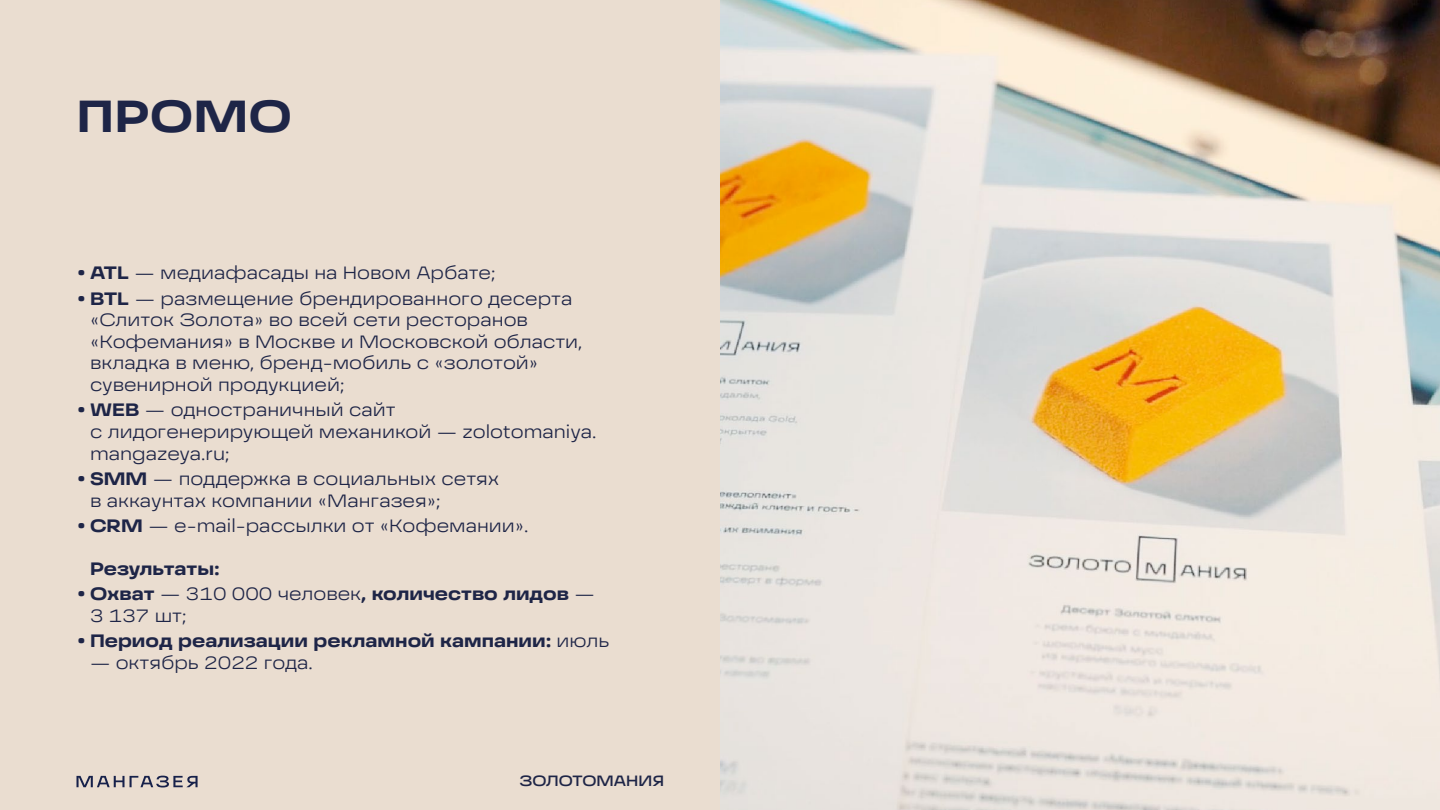
<style>
.page{position:relative;width:1440px;height:810px;background:#eaddd0}
.page>*{position:absolute;margin:0;border:0;box-sizing:border-box;transform-origin:0 0}
.t1{font:700 45px "Grandis Extended";letter-spacing:.015em;color:#1e2547}
.t2{font:300 18px/21.6px "Grandis Extended";color:#1e2547}
.t3{font:700 18px/21.6px "Grandis Extended";color:#1e2547}
.t4{font:500 15px "Grandis Extended";color:#1e2547}
.s1{font-weight:700}
.s2{font-weight:300}
</style>
<div class="page">
<svg style="left:76px;top:776px;width:122px;height:12px"></svg>
<img style="left:720px;top:0;width:720px;height:810px">
<h1 class="t1" style="left:77px;top:87px;width:216px">ПРОМО</h1>
<p class="t2" style="left:76px;top:262px;width:421px"><span class="s1">• ATL</span> — медиафасады на Новом Арбате;</p>
<p class="t2" style="left:90px;top:287px;width:494px;text-indent:-14px"><span class="s1">• BTL</span> — размещение брендированного десерта «Слиток Золота» во всей сети ресторанов «Кофемания» в Москве и Московской области, вкладка в меню, бренд-мобиль с «золотой» сувенирной продукцией;</p>
<p class="t2" style="left:90px;top:399px;width:508px;text-indent:-14px"><span class="s1">• WEB</span> — одностраничный сайт<br>с лидогенерирующей механикой — zolotomaniya. mangazeya.ru;</p>
<p class="t2" style="left:90px;top:467px;width:411px;text-indent:-14px"><span class="s1">• SMM</span> — поддержка в социальных сетях в аккаунтах компании «Мангазея»;</p>
<p class="t2" style="left:76px;top:514px;width:454px"><span class="s1">• CRM</span> — e-mail-рассылки от «Кофемании».</p>
<p class="t3" style="left:90px;top:558px;width:131px">Результаты:</p>
<p class="t3" style="left:90px;top:583px;width:507px;text-indent:-14px">• Охват <span class="s2">— 310 000 человек</span>, количество лидов <span class="s2">—<br>3 137 шт;</span></p>
<p class="t3" style="left:76px;top:630px;width:535px">• Период реализации рекламной кампании: <span class="s2">июль</span></p>
<p class="t2" style="left:90px;top:651px;width:224px">— октябрь 2022 года.</p>
<p class="t4" style="left:519px;top:771px;width:146px">ЗОЛОТОМАНИЯ</p>
</div>
